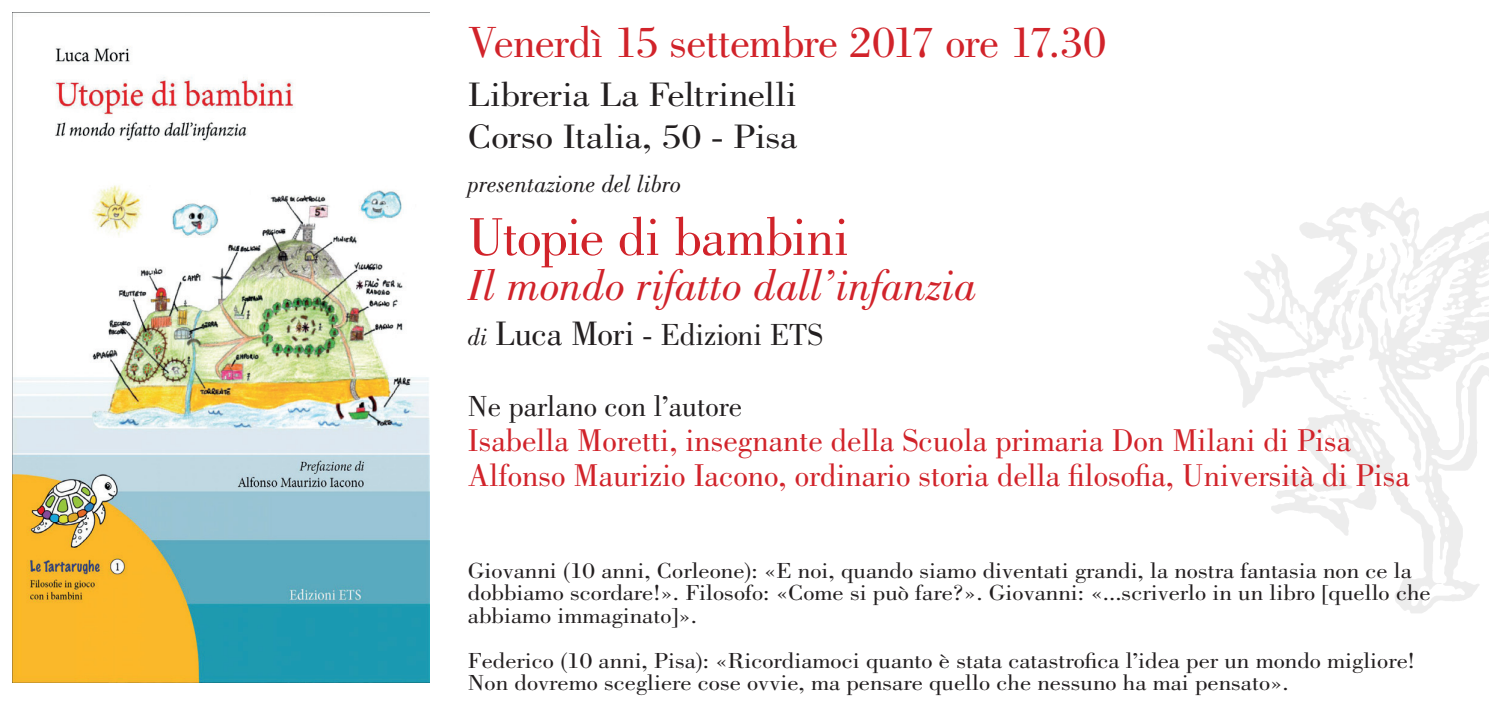
<style>
.page{position:relative;width:1489px;height:709px;background:#fff}
.page>*{position:absolute;margin:0;border:0;box-sizing:border-box;transform-origin:0 0}
.t1{font:55px "Bodoni Std";letter-spacing:-.015em;color:#d1232a}
.t2{font:45px "Bodoni Std";letter-spacing:-.015em;color:#d1232a}
.t3{font:italic 45px "Bodoni Std";color:#d1232a}
.t4{font:35px/42px "Bodoni Std";letter-spacing:-.01em;color:#231f20;scale:1.11 1}
.t5{font:32.5px/35px "Bodoni Std";color:#d1232a}
.t6{font:31.5px "Bodoni Std";letter-spacing:-.005em;color:#231f20}
.t7{font:30px "Bodoni Std";color:#231f20}
.t8{font:italic 25px "Bodoni Std";color:#231f20}
.t9{font:22.5px/22.5px "Bodoni Std";color:#231f20;scale:1.11 1}
.s1{font-style:italic;font-size:25px}
.s2{font-size:35px}
</style>
<div class="page">
<img style="left:13px;top:48px;width:416px;height:634px">
<h2 class="t2" style="left:468px;top:17px;width:639px">Venerdì 15 settembre 2017 ore 17.30</h2>
<h3 class="t4" style="left:468px;top:74px;width:298px">Libreria La Feltrinelli<br>Corso Italia, 50 - Pisa</h3>
<p class="t8" style="left:468px;top:170px;width:215px">presentazione del libro</p>
<h1 class="t1" style="left:468px;top:206px;width:383px">Utopie di bambini</h1>
<h2 class="t3" style="left:468px;top:260px;width:510px">Il mondo rifatto dall’infanzia</h2>
<h3 class="t6" style="left:468px;top:317px;width:357px"><span class="s1">di</span> <span class="s2">Luca Mori</span> - Edizioni ETS</h3>
<h3 class="t7" style="left:468px;top:389px;width:276px">Ne parlano con l’autore</h3>
<h3 class="t5" style="left:468px;top:423px;width:943px">Isabella Moretti, insegnante della Scuola primaria Don Milani di Pisa<br>Alfonso Maurizio Iacono, ordinario storia della filosofia, Università di Pisa</h3>
<p class="t9" style="left:468px;top:559px;width:868px">Giovanni (10 anni, Corleone): «E noi, quando siamo diventati grandi, la nostra fantasia non ce la dobbiamo scordare!». Filosofo: «Come si può fare?». Giovanni: «...scriverlo in un libro [quello che abbiamo immaginato]».</p>
<p class="t9" style="left:468px;top:649px;width:854px">Federico (10 anni, Pisa): «Ricordiamoci quanto è stata catastrofica l’idea per un mondo migliore!<br>Non dovremo scegliere cose ovvie, ma pensare quello che nessuno ha mai pensato».</p>
</div>
